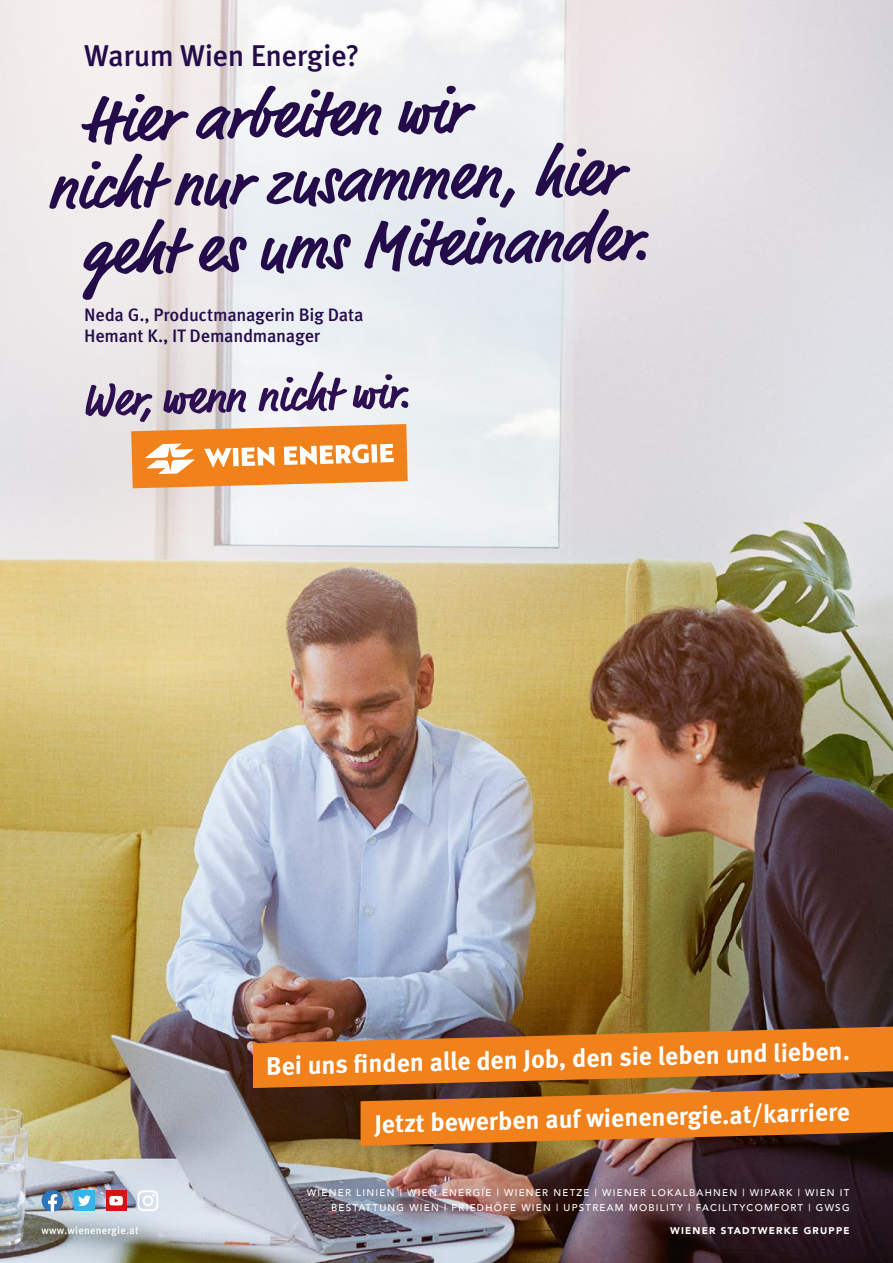
<style>
.page{position:relative;width:893px;height:1263px;background:#fff}
.page>*{position:absolute;margin:0;border:0;box-sizing:border-box;transform-origin:0 0}
.t1{font:700 66px "Market Pro";color:#240c4b}
.t2{font:500 30px "Meta OT";letter-spacing:-.02em;color:#240c4b}
.t3{font:700 25.5px "Meta OT";color:#fff}
.t4{font:500 18px/21.6px "Meta OT";letter-spacing:-.015em;color:#240c4b}
.t5{font:500 10.5px "Meta OT";letter-spacing:.02em;color:#fff}
.t6{font:500 9.75px/15px "Avenir";letter-spacing:.13em;color:#fff;text-align:right}
.t7{font:900 9.75px "Avenir";letter-spacing:.13em;color:#fff}
</style>
<div class="page">
<img style="left:0;top:0;width:893px;height:1263px">
<svg style="left:253px;top:1027px;width:640px;height:119px;background:#be6a1f"></svg>
<svg style="left:86px;top:372px;width:323px;height:116px"></svg>
<svg style="left:42px;top:1190px;width:21px;height:21px"></svg>
<div style="left:106px;top:1190px;width:20px;height:21px;background:#d61413"></div>
<svg style="left:109px;top:1196px;width:14px;height:9px"></svg>
<div style="left:74px;top:1190px;width:21px;height:21px;background:#35b5e9"></div>
<svg style="left:78px;top:1195px;width:13px;height:11px"></svg>
<svg style="left:138px;top:1190px;width:20px;height:21px"></svg>
<svg style="left:0;top:0;width:6px;height:2px"></svg>
<h2 class="t2" style="left:84px;top:37px;width:277px">Warum Wien Energie?</h2>
<h1 class="t1" style="left:81px;top:76px;width:384px;rotate:-2deg">Hier arbeiten wir</h1>
<h1 class="t1" style="left:47px;top:144px;width:573px;rotate:-2deg">nicht nur zusammen, hier</h1>
<h1 class="t1" style="left:81px;top:209px;width:568px;rotate:-2deg">geht es ums Miteinander.</h1>
<h3 class="t4" style="left:84px;top:304px;width:281px">Neda G., Productmanagerin Big Data<br>Hemant K., IT Demandmanager</h3>
<h3 class="t3" style="left:266px;top:1047px;width:585px;rotate:-1deg">Bei uns fi nden alle den Job, den sie leben und lieben.</h3>
<h3 class="t3" style="left:374px;top:1106px;width:477px;rotate:-1deg">Jetzt bewerben auf wienenergie.at/karriere</h3>
<p class="t6" style="left:307px;top:1185px;width:544px">WIENER LINIEN | WIEN ENERGIE | WIENER NETZE | WIENER LOKALBAHNEN | WIPARK | WIEN IT<br>BESTATTUNG WIEN | FRIEDHÖFE WIEN | UPSTREAM MOBILITY | FACILITYCOMFORT | GWSG</p>
<p class="t5" style="left:42px;top:1224px;width:98px">www.wienenergie.at</p>
<p class="t7" style="left:670px;top:1222px;width:181px">WIENER STADTWERKE GRUPPE</p>
</div>
